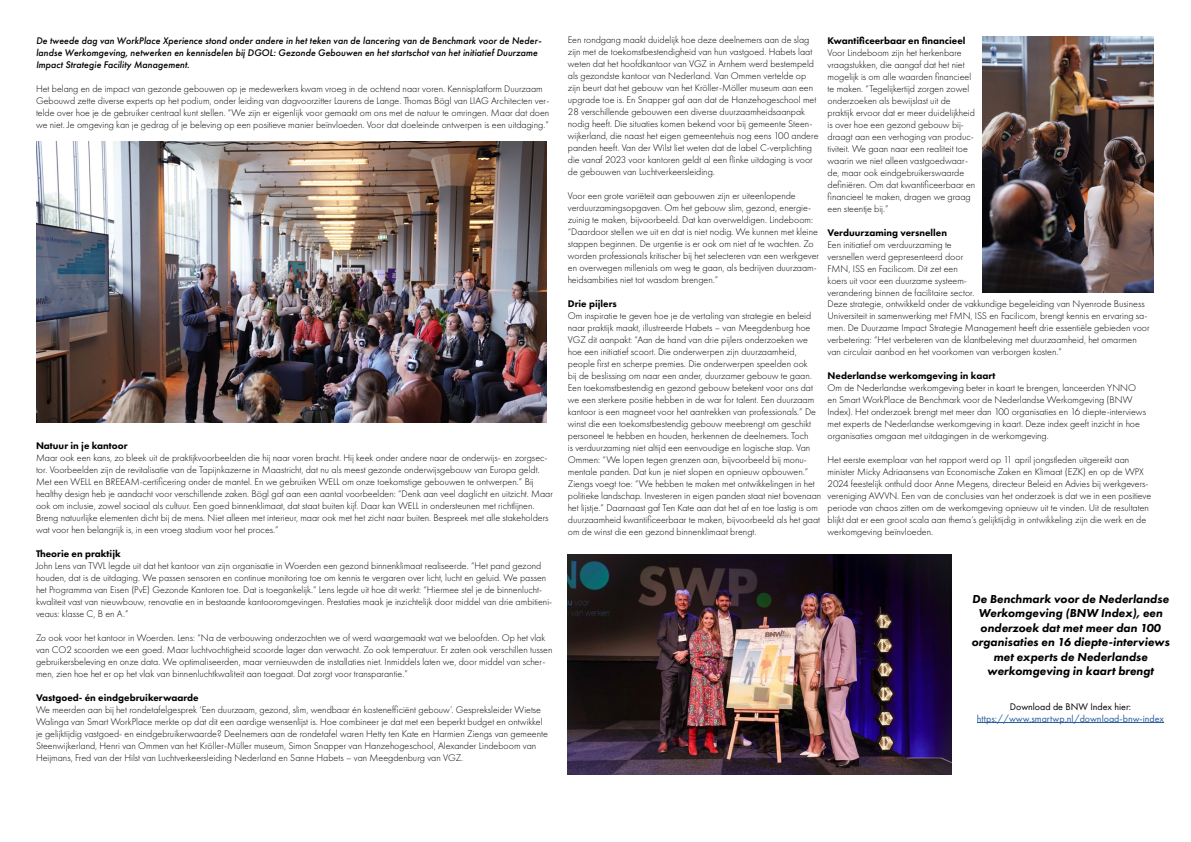
<style>
.page{position:relative;width:1191px;height:842px;background:#fff}
.page>*{position:absolute;margin:0;border:0;box-sizing:border-box;transform-origin:0 0}
.t1{font:italic 800 12px/14.4px "Futura PT";color:#000;text-align:center}
.t2{font:300 10px/12px "Futura PT";color:#000}
.t3{font:italic 500 10px/12px "Futura PT";color:#000}
.t4{font:800 10px "Futura PT";color:#000}
.t5{font:10px "Futura PT";color:#275b9b}
.t6{font:10px "Futura PT";color:#000}
</style>
<div class="page">
<img style="left:36px;top:142px;width:510px;height:280px">
<img style="left:568px;top:555px;width:384px;height:220px">
<img style="left:982px;top:36px;width:171px;height:256px">
<hr style="left:977px;top:722px;width:187px;height:1px;background:#275b9b">
<p class="t3" style="left:36px;top:34px;width:507px">De tweede dag van WorkPlace Xperience stond onder andere in het teken van de lancering van de Benchmark voor de Neder&shy;landse Werkomgeving, netwerken en kennisdelen bij DGOL: Gezonde Gebouwen en het startschot van het initiatief Duurzame<br>Impact Strategie Facility Management.</p>
<p class="t2" style="left:36px;top:82px;width:515px">Het belang en de impact van gezonde gebouwen op je medewerkers kwam vroeg in de ochtend naar voren. Kennisplatform Duurzaam Gebouwd zette diverse experts op het podium, onder leiding van dagvoorzitter Laurens de Lange. Thomas Bögl van LIAG Architecten ver&shy;telde over hoe je de gebruiker centraal kunt stellen. “We zijn er eigenlijk voor gemaakt om ons met de natuur te omringen. Maar dat doen we niet. Je omgeving kan je gedrag of je beleving op een positieve manier beïnvloeden. Voor dat doeleinde ontwerpen is een uitdaging.”</p>
<p class="t4" style="left:36px;top:439px;width:93px">Natuur in je kantoor</p>
<p class="t2" style="left:36px;top:451px;width:518px">Maar ook een kans, zo bleek uit de praktijkvoorbeelden die hij naar voren bracht. Hij keek onder andere naar de onderwijs- en zorgsec&shy;tor. Voorbeelden zijn de revitalisatie van de Tapijnkazerne in Maastricht, dat nu als meest gezonde onderwijsgebouw van Europa geldt.<br>Met een WELL en BREEAM-certificering onder de mantel. En we gebruiken WELL om onze toekomstige gebouwen te ontwerpen.” Bij healthy design heb je aandacht voor verschillende zaken. Bögl gaf aan een aantal voorbeelden: “Denk aan veel daglicht en uitzicht. Maar ook om inclusie, zowel sociaal als cultuur. Een goed binnenklimaat, dat staat buiten kijf. Daar kan WELL in ondersteunen met richtlijnen.<br>Breng natuurlijke elementen dicht bij de mens. Niet alleen met interieur, maar ook met het zicht naar buiten. Bespreek met alle stakeholders wat voor hen belangrijk is, in een vroeg stadium voor het proces.”</p>
<p class="t4" style="left:36px;top:547px;width:86px">Theorie en praktijk</p>
<p class="t2" style="left:36px;top:559px;width:518px">John Lens van TVVL legde uit dat het kantoor van zijn organisatie in Woerden een gezond binnenklimaat realiseerde. “Het pand gezond houden, dat is de uitdaging. We passen sensoren en continue monitoring toe om kennis te vergaren over licht, lucht en geluid. We passen het Programma van Eisen (PvE) Gezonde Kantoren toe. Dat is toegankelijk.” Lens legde uit hoe dit werkt: “Hiermee stel je de binnenlucht&shy;kwaliteit vast van nieuwbouw, renovatie en in bestaande kantooromgevingen. Prestaties maak je inzichtelijk door middel van drie ambitieni&shy;veaus: klasse C, B en A.”</p>
<p class="t2" style="left:36px;top:631px;width:518px">Zo ook voor het kantoor in Woerden. Lens: “Na de verbouwing onderzochten we of werd waargemaakt wat we beloofden. Op het vlak van CO2 scoorden we een goed. Maar luchtvochtigheid scoorde lager dan verwacht. Zo ook temperatuur. Er zaten ook verschillen tussen gebruikersbeleving en onze data. We optimaliseerden, maar vernieuwden de installaties niet. Inmiddels laten we, door middel van scher&shy;men, zien hoe het er op het vlak van binnenluchtkwaliteit aan toegaat. Dat zorgt voor transparantie.”</p>
<p class="t4" style="left:36px;top:691px;width:164px">Vastgoed- én eindgebruikerwaarde</p>
<p class="t2" style="left:36px;top:703px;width:513px">We meerden aan bij het rondetafelgesprek ‘Een duurzaam, gezond, slim, wendbaar én kostenefficiënt gebouw’. Gespreksleider Wietse Walinga van Smart WorkPlace merkte op dat dit een aardige wensenlijst is. Hoe combineer je dat met een beperkt budget en ontwikkel je gelijktijdig vastgoed- en eindgebruikerwaarde? Deelnemers aan de rondetafel waren Hetty ten Kate en Harmien Ziengs van gemeente Steenwijkerland, Henri van Ommen van het Kröller-Müller museum, Simon Snapper van Hanzehogeschool, Alexander Lindeboom van Heijmans, Fred van der Hilst van Luchtverkeersleiding Nederland en Sanne Habets – van Meegdenburg van VGZ.</p>
<p class="t2" style="left:568px;top:34px;width:252px">Een rondgang maakt duidelijk hoe deze deelnemers aan de slag zijn met de toekomstbestendigheid van hun vastgoed. Habets laat weten dat het hoofdkantoor van VGZ in Arnhem werd bestempeld als gezondste kantoor van Nederland. Van Ommen vertelde op zijn beurt dat het gebouw van het Kröller-Möller museum aan een upgrade toe is. En Snapper gaf aan dat de Hanzehogeschool met 28 verschillende gebouwen een diverse duurzaamheidsaanpak nodig heeft. Die situaties komen bekend voor bij gemeente Steen&shy;wijkerland, die naast het eigen gemeentehuis nog eens 100 andere panden heeft. Van der Wilst liet weten dat de label C-verplichting die vanaf 2023 voor kantoren geldt al een flinke uitdaging is voor de gebouwen van Luchtverkeersleiding.</p>
<p class="t2" style="left:568px;top:190px;width:253px">Voor een grote variëteit aan gebouwen zijn er uiteenlopende verduurzamingsopgaven. Om het gebouw slim, gezond, energie&shy;zuinig te maken, bijvoorbeeld. Dat kan overweldigen. Lindeboom: “Daardoor stellen we uit en dat is niet nodig. We kunnen met kleine stappen beginnen. De urgentie is er ook om niet af te wachten. Zo worden professionals kritischer bij het selecteren van een werkgever en overwegen millenials om weg te gaan, als bedrijven duurzaam&shy;heidsambities niet tot wasdom brengen.”</p>
<p class="t4" style="left:568px;top:298px;width:51px">Drie pijlers</p>
<p class="t2" style="left:568px;top:310px;width:255px">Om inspiratie te geven hoe je de vertaling van strategie en beleid naar praktijk maakt, illustreerde Habets – van Meegdenburg hoe VGZ dit aanpakt: “Aan de hand van drie pijlers onderzoeken we hoe een initiatief scoort. Die onderwerpen zijn duurzaamheid, people first en scherpe premies. Die onderwerpen speelden ook<br>bij de beslissing om naar een ander, duurzamer gebouw te gaan.<br>Een toekomstbestendig en gezond gebouw betekent voor ons dat we een sterkere positie hebben in de war for talent. Een duurzaam kantoor is een magneet voor het aantrekken van professionals.” De winst die een toekomstbestendig gebouw meebrengt om geschikt personeel te hebben en houden, herkennen de deelnemers. Toch<br>is verduurzaming niet altijd een eenvoudige en logische stap. Van Ommen: “We lopen tegen grenzen aan, bijvoorbeeld bij monu&shy;mentale panden. Dat kun je niet slopen en opnieuw opbouwen.” Ziengs voegt toe: “We hebben te maken met ontwikkelingen in het politieke landschap. Investeren in eigen panden staat niet bovenaan het lijstje.” Daarnaast gaf Ten Kate aan dat het af en toe lastig is om duurzaamheid kwantificeerbaar te maken, bijvoorbeeld als het gaat om de winst die een gezond binnenklimaat brengt.</p>
<p class="t4" style="left:827px;top:34px;width:139px">Kwantificeerbaar en financieel</p>
<p class="t2" style="left:827px;top:46px;width:149px">Voor Lindeboom zijn het herkenbare vraagstukken, die aangaf dat het niet mogelijk is om alle waarden financieel te maken. “Tegelijkertijd zorgen zowel onderzoeken als bewijslast uit de praktijk ervoor dat er meer duidelijkheid is over hoe een gezond gebouw bij&shy;draagt aan een verhoging van produc&shy;tiviteit. We gaan naar een realiteit toe waarin we niet alleen vastgoedwaar&shy;de, maar ook eindgebruikerswaarde definiëren. Om dat kwantificeerbaar en financieel te maken, dragen we graag een steentje bij.”</p>
<p class="t4" style="left:827px;top:226px;width:121px">Verduurzaming versnellen</p>
<p class="t2" style="left:827px;top:238px;width:324px">Een initiatief om verduurzaming te<br>versnellen werd gepresenteerd door<br>FMN, ISS en Facilicom. Dit zet een<br>koers uit voor een duurzame systeem-<br>verandering binnen de facilitaire sector.<br>Deze strategie, ontwikkeld onder de vakkundige begeleiding van Nyenrode Business Universiteit in samenwerking met FMN, ISS en Facilicom, brengt kennis en ervaring sa&shy;men. De Duurzame Impact Strategie Management heeft drie essentiële gebieden voor verbetering: “Het verbeteren van de klantbeleving met duurzaamheid, het omarmen van circulair aanbod en het voorkomen van verborgen kosten.”</p>
<p class="t4" style="left:827px;top:370px;width:169px">Nederlandse werkomgeving in kaart</p>
<p class="t2" style="left:827px;top:382px;width:320px">Om de Nederlandse werkomgeving beter in kaart te brengen, lanceerden YNNO en Smart WorkPlace de Benchmark voor de Nederlandse Werkomgeving (BNW Index). Het onderzoek brengt met meer dan 100 organisaties en 16 diepte-interviews met experts de Nederlandse werkomgeving in kaart. Deze index geeft inzicht in hoe organisaties omgaan met uitdagingen in de werkomgeving.</p>
<p class="t2" style="left:827px;top:454px;width:325px">Het eerste exemplaar van het rapport werd op 11 april jongstleden uitgereikt aan minister Micky Adriaansens van Economische Zaken en Klimaat (EZK) en op de WPX 2024 feestelijk onthuld door Anne Megens, directeur Beleid en Advies bij werkgevers&shy;vereniging AWVN. Een van de conclusies van het onderzoek is dat we in een positieve periode van chaos zitten om de werkomgeving opnieuw uit te vinden. Uit de resultaten blijkt dat er een groot scala aan thema’s gelijktijdig in ontwikkeling zijn die werk en de werkomgeving beïnvloeden.</p>
<p class="t1" style="left:971px;top:592px;width:200px">De Benchmark voor de Nederlandse<br>Werkomgeving (BNW Index), een onderzoek dat met meer dan 100 organisaties en 16 diepte-interviews met experts de Nederlandse werkomgeving in kaart brengt</p>
<p class="t6" style="left:1009px;top:700px;width:123px">Download de BNW Index hier:</p>
<p class="t5" style="left:977px;top:712px;width:189px">https://www.smartwp.nl/download-bnw-index</p>
</div>
